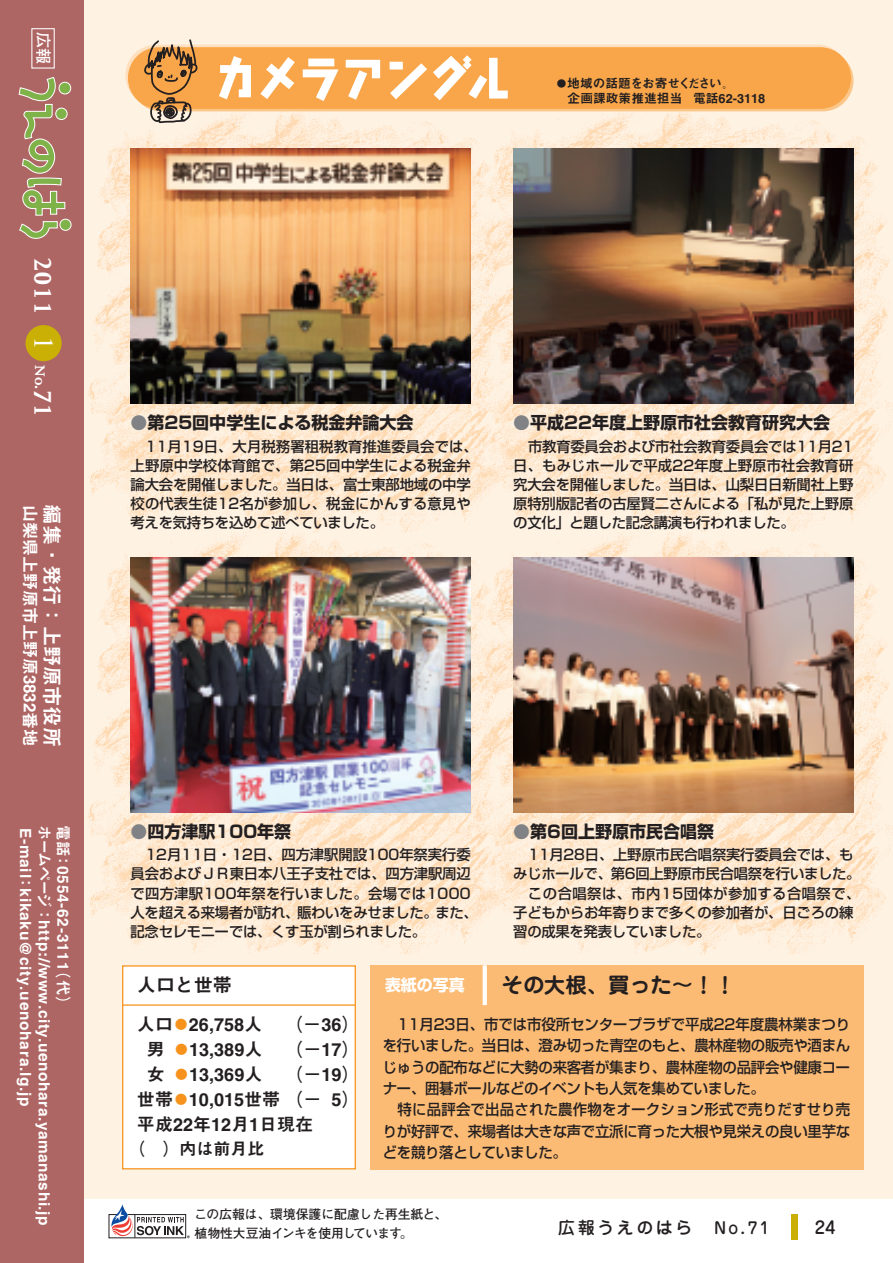
<style>
.page{position:relative;width:893px;height:1263px;background:#fff}
.page>*{position:absolute;margin:0;border:0;box-sizing:border-box;transform-origin:0 0}
.t1{font:700 27.6px "Joanna";color:#fff}
.t2{font:700 21.3px "Jun 501";color:#231f20}
.t3{font:20.25px "Midashi Go MB31";color:#fff}
.t4{font:19.2px "Midashi Go MB31";letter-spacing:-.005em;color:#231f20}
.t5{font:18px/25px "Midashi Go MB31";color:#231f20;text-align:justify}
.t6{font:700 16.95px "Shin Go";color:#231f20}
.t7{font:16.95px "Midashi Go MB31";letter-spacing:-.005em;color:#fff}
.t8{font:500 16.95px "Jun 34";letter-spacing:.15em;color:#231f20}
.t9{font:16.95px "Midashi Go MB31";color:#231f20}
.t10{font:700 15.9px "Shin Go";color:#fff}
.t11{font:700 15.9px "Futo Go B101";color:#fff}
.t12{font:15.45px/18.6px "Midashi Go MB31";letter-spacing:.035em;color:#fff}
.t13{font:500 14.85px/21.3px "Shin Go";letter-spacing:-.02em;color:#231f20;text-align:justify}
.t14{font:500 14.4px/19.2px "Shin Go";letter-spacing:-.015em;color:#231f20;text-align:justify}
.t15{font:500 14.4px/19.2px "Shin Go";letter-spacing:.005em;color:#231f20}
.t16{font:500 14.4px "Shin Go";letter-spacing:.03em;color:#231f20}
.t17{font:700 12.75px/19.2px "Futo Go B101";color:#231f20}
.t18{font:12.75px/14.9px "Midashi Go MB31";color:#231f20}
.s1{font-size:9.6px}
.s2{font-family:"Ryumin";font-weight:300}
.s3{font-size:15.9px}
.s4{color:#808285}
.s5{font-size:12.75px;color:#f7931d}
</style>
<div class="page">
<div style="left:0;top:0;width:84px;height:1263px;background:#ae6664"></div>
<div style="left:26px;top:325px;width:36px;height:36px;background:#cab004;border-radius:18px"></div>
<div style="left:791px;top:1215px;width:7px;height:25px;background:#cab004"></div>
<svg style="left:19px;top:77px;width:52px;height:162px"></svg>
<div style="left:84px;top:0;width:809px;height:1199px;background:#fef2e3"></div>
<img style="left:87px;top:111px;width:384px;height:843px">
<img style="left:471px;top:110px;width:422px;height:844px">
<div style="left:123px;top:966px;width:232px;height:203px;background:#fff"></div>
<div style="left:122px;top:965px;width:234px;height:204px;border:1px solid #f7931d"></div>
<div style="left:370px;top:965px;width:493px;height:204px;background:#fcbb74"></div>
<div style="left:31px;top:28px;width:24px;height:41px;border:1px solid #fff"></div>
<img style="left:513px;top:148px;width:340px;height:255px">
<img style="left:131px;top:148px;width:340px;height:255px">
<img style="left:131px;top:558px;width:340px;height:255px">
<img style="left:513px;top:558px;width:340px;height:255px">
<svg style="left:483px;top:965px;width:4px;height:40px"></svg>
<div style="left:130px;top:50px;width:723px;height:61px;background:#fdc689;border-radius:31px"></div>
<div style="left:125px;top:45px;width:723px;height:61px;background:#fee0bf;border-radius:31px"></div>
<div style="left:128px;top:47px;width:723px;height:62px;background:#f9a64a;border-radius:31px"></div>
<svg style="left:260px;top:57px;width:35px;height:42px"></svg>
<svg style="left:303px;top:59px;width:36px;height:42px"></svg>
<svg style="left:346px;top:60px;width:34px;height:40px"></svg>
<svg style="left:390px;top:62px;width:37px;height:37px"></svg>
<svg style="left:433px;top:55px;width:75px;height:45px"></svg>
<svg style="left:139px;top:39px;width:112px;height:84px"></svg>
<hr style="left:122px;top:1004px;width:234px;height:2px;background:#f7931d">
<svg style="left:111px;top:1204px;width:79px;height:34px"></svg>
<p class="t11" style="left:53px;top:32px;width:33px;rotate:90deg">広報</p>
<p class="t18" style="left:568px;top:76px;width:199px;text-indent:-11px"><span class="s1">●</span>地域の話題をお寄せください。<br>企画課政策推進担当 電話62-3118</p>
<h1 class="t1" style="left:53px;top:257px;width:163px;rotate:90deg">2011 <span class="s2">1</span> <span class="s3">No</span> 7<span class="s3">.</span> 1</h1>
<h3 class="t3" style="left:64px;top:504px;width:244px;rotate:90deg">編集・発行：上野原市役所</h3>
<p class="t7" style="left:40px;top:505px;width:242px;rotate:90deg">山梨県上野原市上野原3832番地</p>
<p class="t12" style="left:72px;top:825px;width:402px;rotate:90deg">電話：0554-62-3111（代）<br>ホームページ：http://www.city.uenohara.yamanashi.jp<br>E-mail：kikaku@city.uenohara.lg.jp</p>
<p class="t6" style="left:131px;top:411px;width:284px"><span class="s4">●</span>第25回中学生による税金弁論大会</p>
<p class="t15" style="left:131px;top:436px;width:349px;text-indent:15px">11月19日、大月税務署租税教育推進委員会では、上野原中学校体育館で、第25回中学生による税金弁論大会を開催しました。当日は、富士東部地域の中学校の代表生徒12名が参加し、税金にかんする意見や考えを気持ちを込めて述べていました。</p>
<p class="t6" style="left:513px;top:411px;width:318px"><span class="s4">●</span>平成22年度上野原市社会教育研究大会</p>
<p class="t14" style="left:513px;top:436px;width:342px;text-indent:15px">市教育委員会および市社会教育委員会では11月21日、もみじホールで平成22年度上野原市社会教育研究大会を開催しました。当日は、山梨日日新聞社上野原特別版記者の古屋賢二さんによる「私が見た上野原の文化」と題した記念講演も行われました。</p>
<p class="t6" style="left:131px;top:820px;width:162px"><span class="s4">●</span>四方津駅100年祭</p>
<p class="t6" style="left:513px;top:820px;width:202px"><span class="s4">●</span>第6回上野原市民合唱祭</p>
<p class="t14" style="left:131px;top:845px;width:349px;text-align:left;text-indent:15px">12月11日・12日、四方津駅開設100年祭実行委員会およびＪＲ東日本八王子支社では、四方津駅周辺で四方津駅100年祭を行いました。会場では1000人を超える来場者が訪れ、賑わいをみせました。また、記念セレモニーでは、くす玉が割られました。</p>
<p class="t14" style="left:528px;top:845px;width:327px">11月28日、上野原市民合唱祭実行委員会では、も</p>
<p class="t14" style="left:513px;top:864px;width:349px">みじホールで、第6回上野原市民合唱祭を行いました。</p>
<p class="t16" style="left:528px;top:884px;width:334px">この合唱祭は、市内15団体が参加する合唱祭で、</p>
<p class="t14" style="left:513px;top:902px;width:342px">子どもからお年寄りまで多くの参加者が、日ごろの練</p>
<p class="t14" style="left:513px;top:921px;width:199px">習の成果を発表していました。</p>
<h3 class="t4" style="left:137px;top:973px;width:97px">人口と世帯</h3>
<p class="t10" style="left:385px;top:975px;width:81px">表紙の写真</p>
<h2 class="t2" style="left:502px;top:969px;width:235px">その大根、買った～！！</h2>
<p class="t5" style="left:137px;top:1012px;width:127px">人口<span class="s5">●</span>26,758人</p>
<p class="t5" style="left:285px;top:1012px;width:76px">（－36）</p>
<p class="t5" style="left:147px;top:1037px;width:117px">男 <span class="s5">●</span>13,389人</p>
<p class="t5" style="left:285px;top:1037px;width:76px">（－17）</p>
<p class="t5" style="left:147px;top:1062px;width:117px">女 <span class="s5">●</span>13,369人</p>
<p class="t5" style="left:137px;top:1062px;width:224px;text-indent:148px">（－19）世帯<span class="s5">●</span>10,015世帯（－ 5）平成22年12月1日現在</p>
<p class="t9" style="left:128px;top:1138px;width:138px">（ ）内は前月比</p>
<p class="t13" style="left:383px;top:1013px;width:469px;text-indent:15px">11月23日、市では市役所センタープラザで平成22年度農林業まつりを行いました。当日は、澄み切った青空のもと、農林産物の販売や酒まんじゅうの配布などに大勢の来客者が集まり、農林産物の品評会や健康コーナー、囲碁ボールなどのイベントも人気を集めていました。</p>
<p class="t13" style="left:383px;top:1098px;width:469px;text-indent:15px">特に品評会で出品された農作物をオークション形式で売りだすせり売りが好評で、来場者は大きな声で立派に育った大根や見栄えの良い里芋などを競り落としていました。</p>
<p class="t17" style="left:195px;top:1205px;width:254px">この広報は、環境保護に配慮した再生紙と、植物性大豆油インキを使用しています。</p>
<p class="t8" style="left:558px;top:1216px;width:213px">広報うえのはら　<span class="s3">No.71</span></p>
<p class="t8" style="left:815px;top:1216px;width:22px">24</p>
</div>
